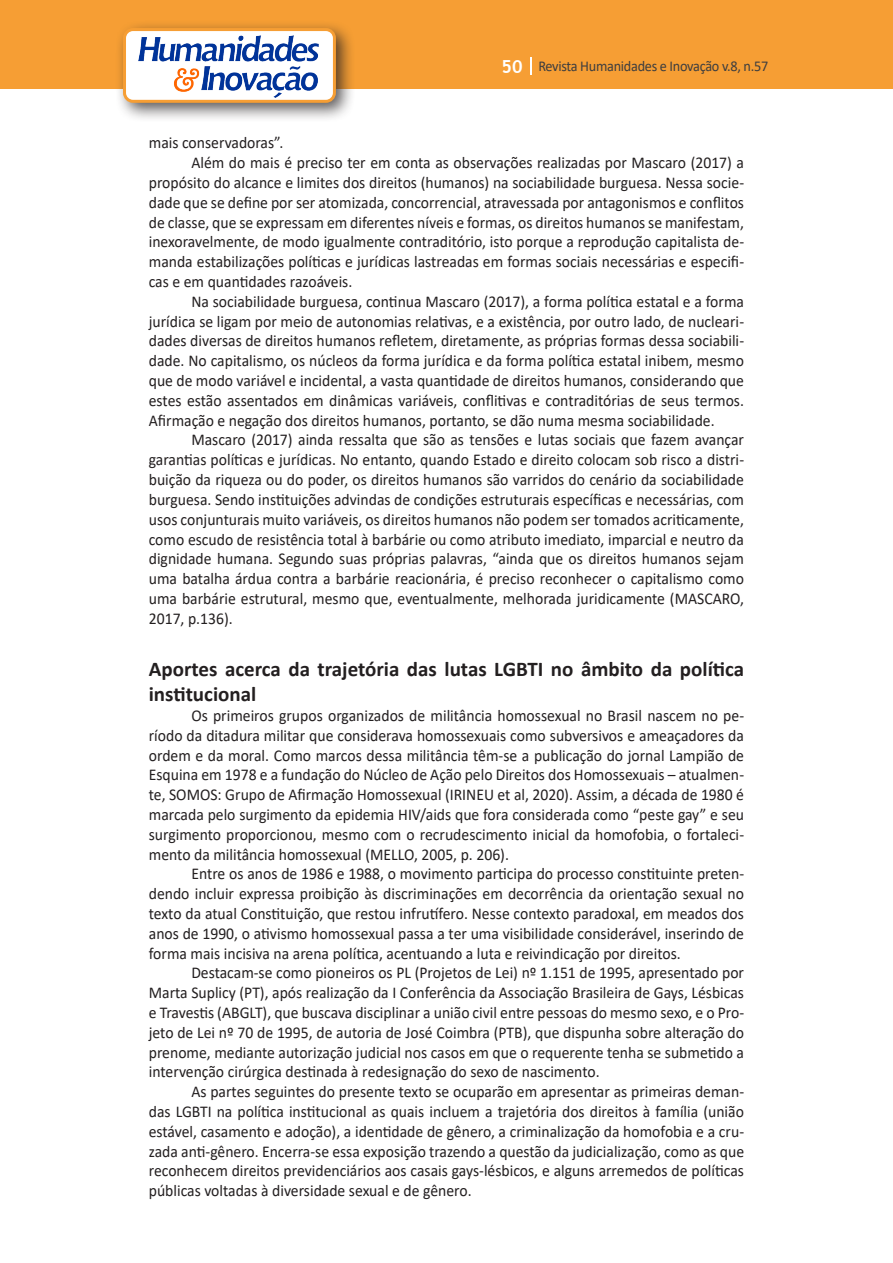
<style>
.page{position:relative;width:893px;height:1263px;background:#fff}
.page>*{position:absolute;margin:0;border:0;box-sizing:border-box;transform-origin:0 0}
.Titulo_2{font:700 21px/25.2px "Calibri";color:#231f20}
.Texto{font:16.5px/19.8px "Calibri";color:#231f20;text-align:justify;scale:.95 1}
.t1{font:15px "Calibri";letter-spacing:-.02em;color:#3e3e3f;scale:.95 1}
.s1{font-family:"Trebuchet MS";font-weight:700;font-size:18px;color:#fff}
</style>
<div class="page">
<div style="left:0;top:0;width:893px;height:88px;background:#f69e34"></div>
<svg style="left:530px;top:57px;width:2px;height:18px"></svg>
<div style="left:115px;top:20px;width:241px;height:103px;background:#231f20;opacity:.75"></div>
<div style="left:125px;top:30px;width:209px;height:71px;background:#fff;border-radius:9px"></div>
<img style="left:138px;top:35px;width:181px;height:62px">
<div style="left:123px;top:28px;width:213px;height:75px;border:3px solid #f69e34;border-radius:9px"></div>
<p class="t1" style="left:501px;top:56px;width:282px"><span class="s1">50</span> Revista Humanidades e Inovação v.8, n.57</p>
<p class="Texto" style="left:149px;top:133px;width:143px">mais conservadoras”.</p>
<p class="Texto" style="left:149px;top:152px;width:628px;text-indent:43px">Além do mais é preciso ter em conta as observações realizadas por Mascaro (2017) a propósito do alcance e limites dos direitos (humanos) na sociabilidade burguesa. Nessa socie&shy;dade que se define por ser atomizada, concorrencial, atravessada por antagonismos e conflitos de classe, que se expressam em diferentes níveis e formas, os direitos humanos se manifestam, inexoravelmente, de modo igualmente contraditório, isto porque a reprodução capitalista de&shy;manda estabilizações políticas e jurídicas lastreadas em formas sociais necessárias e especifi&shy;cas e em quantidades razoáveis.</p>
<p class="Texto" style="left:149px;top:291px;width:628px;text-indent:43px">Na sociabilidade burguesa, continua Mascaro (2017), a forma política estatal e a forma jurídica se ligam por meio de autonomias relativas, e a existência, por outro lado, de nucleari&shy;dades diversas de direitos humanos refletem, diretamente, as próprias formas dessa sociabili&shy;dade. No capitalismo, os núcleos da forma jurídica e da forma política estatal inibem, mesmo que de modo variável e incidental, a vasta quantidade de direitos humanos, considerando que estes estão assentados em dinâmicas variáveis, conflitivas e contraditórias de seus termos.<br>Afirmação e negação dos direitos humanos, portanto, se dão numa mesma sociabilidade.</p>
<p class="Texto" style="left:149px;top:430px;width:628px;text-indent:43px">Mascaro (2017) ainda ressalta que são as tensões e lutas sociais que fazem avançar garantias políticas e jurídicas. No entanto, quando Estado e direito colocam sob risco a distri&shy;buição da riqueza ou do poder, os direitos humanos são varridos do cenário da sociabilidade burguesa. Sendo instituições advindas de condições estruturais específicas e necessárias, com usos conjunturais muito variáveis, os direitos humanos não podem ser tomados acriticamente, como escudo de resistência total à barbárie ou como atributo imediato, imparcial e neutro da dignidade humana. Segundo suas próprias palavras, “ainda que os direitos humanos sejam uma batalha árdua contra a barbárie reacionária, é preciso reconhecer o capitalismo como uma barbárie estrutural, mesmo que, eventualmente, melhorada juridicamente (MASCARO, 2017, p.136).</p>
<p class="Titulo_2" style="left:149px;top:656px;width:597px">Aportes acerca da trajetória das lutas LGBTI no âmbito da política institucional</p>
<p class="Texto" style="left:149px;top:705px;width:628px;text-indent:43px">Os primeiros grupos organizados de militância homossexual no Brasil nascem no pe&shy;ríodo da ditadura militar que considerava homossexuais como subversivos e ameaçadores da ordem e da moral. Como marcos dessa militância têm-se a publicação do jornal Lampião de Esquina em 1978 e a fundação do Núcleo de Ação pelo Direitos dos Homossexuais – atualmen&shy;te, SOMOS: Grupo de Afirmação Homossexual (IRINEU et al, 2020). Assim, a década de 1980 é marcada pelo surgimento da epidemia HIV/aids que fora considerada como “peste gay” e seu surgimento proporcionou, mesmo com o recrudescimento inicial da homofobia, o fortaleci&shy;mento da militância homossexual (MELLO, 2005, p. 206).</p>
<p class="Texto" style="left:149px;top:863px;width:628px;text-indent:43px">Entre os anos de 1986 e 1988, o movimento participa do processo constituinte preten&shy;dendo incluir expressa proibição às discriminações em decorrência da orientação sexual no texto da atual Constituição, que restou infrutífero. Nesse contexto paradoxal, em meados dos anos de 1990, o ativismo homossexual passa a ter uma visibilidade considerável, inserindo de forma mais incisiva na arena política, acentuando a luta e reivindicação por direitos.</p>
<p class="Texto" style="left:149px;top:962px;width:628px;text-indent:43px">Destacam-se como pioneiros os PL (Projetos de Lei) nº 1.151 de 1995, apresentado por Marta Suplicy (PT), após realização da I Conferência da Associação Brasileira de Gays, Lésbicas e Travestis (ABGLT), que buscava disciplinar a união civil entre pessoas do mesmo sexo, e o Pro&shy;jeto de Lei nº 70 de 1995, de autoria de José Coimbra (PTB), que dispunha sobre alteração do prenome, mediante autorização judicial nos casos em que o requerente tenha se submetido a intervenção cirúrgica destinada à redesignação do sexo de nascimento.</p>
<p class="Texto" style="left:149px;top:1081px;width:628px;text-indent:43px">As partes seguintes do presente texto se ocuparão em apresentar as primeiras deman&shy;das LGBTI na política institucional as quais incluem a trajetória dos direitos à família (união estável, casamento e adoção), a identidade de gênero, a criminalização da homofobia e a cru&shy;zada anti-gênero. Encerra-se essa exposição trazendo a questão da judicialização, como as que reconhecem direitos previdenciários aos casais gays-lésbicos, e alguns arremedos de políticas públicas voltadas à diversidade sexual e de gênero.</p>
</div>
